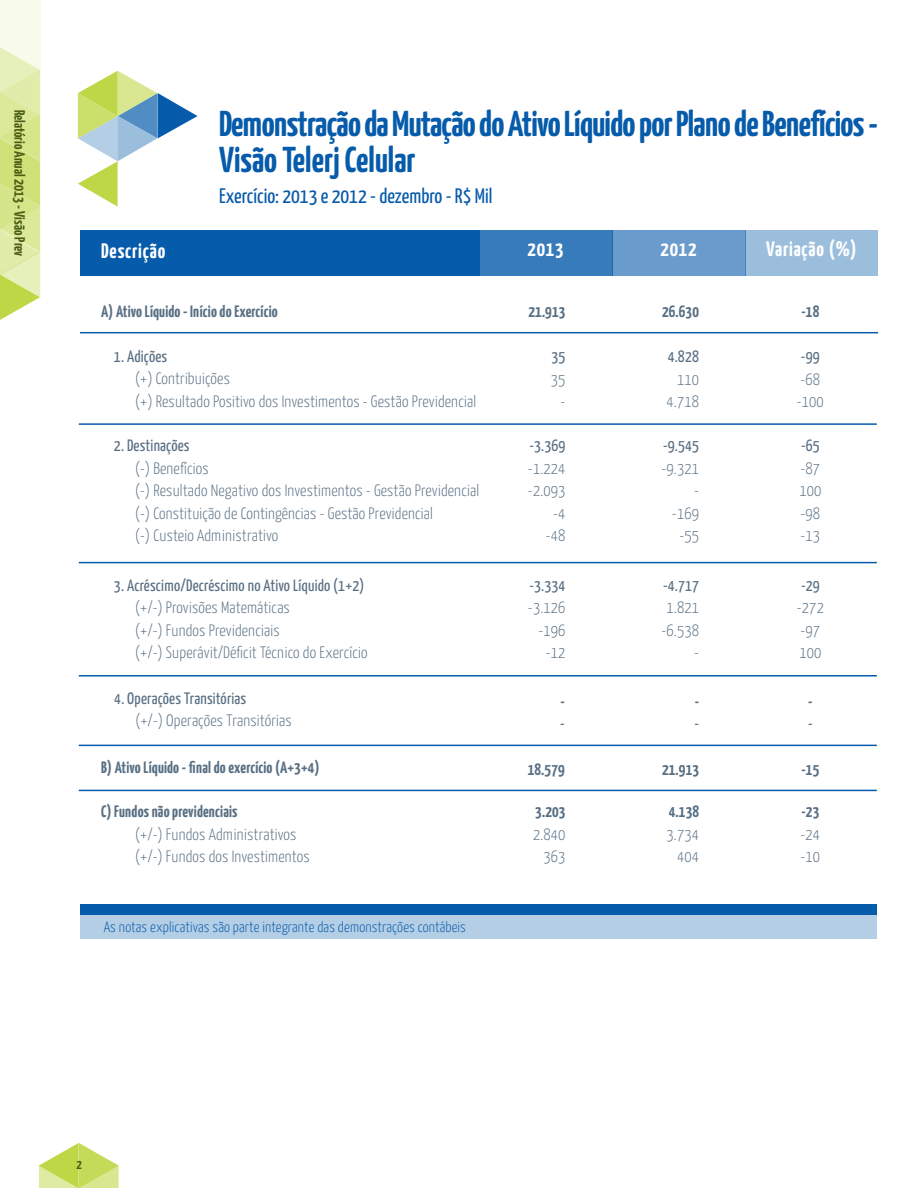
<style>
.page{position:relative;width:918px;height:1188px;background:#fff}
.page>*{position:absolute;margin:0;border:0;box-sizing:border-box;transform-origin:0 0}
.t1{font:700 36px/36px "Yanone Kaffeesatz";letter-spacing:-.02em;color:#065baa}
.t2{font:21px "Yanone Kaffeesatz";color:#065baa}
.t3{font:700 21px "Yanone Kaffeesatz";letter-spacing:.04em;color:#fff}
.t4{font:300 16.5px/22.5px "Yanone Kaffeesatz";letter-spacing:.01em;color:#586f83}
.t5{font:700 16.5px "Yanone Kaffeesatz";letter-spacing:.01em;color:#586f83}
.t6{font:16.5px "Yanone Kaffeesatz";letter-spacing:.01em;color:#586f83}
.t7{font:300 15px "Yanone Kaffeesatz";letter-spacing:.01em;color:#065baa}
.t8{font:700 15px "Yanone Kaffeesatz";color:#4c5d15}
.t9{font:700 13.5px "Yanone Kaffeesatz";color:#4c5d15}
</style>
<div class="page">
<div style="left:0;top:0;width:40px;height:298px;background:#f8fbec"></div>
<svg style="left:39px;top:1143px;width:80px;height:45px"></svg>
<svg style="left:0;top:47px;width:40px;height:273px;background:#dbe89a"></svg>
<svg style="left:78px;top:71px;width:120px;height:136px"></svg>
<div style="left:80px;top:231px;width:399px;height:45px;background:#065baa"></div>
<div style="left:80px;top:915px;width:797px;height:24px;background:#b4cee5"></div>
<div style="left:80px;top:904px;width:797px;height:10px;background:#065baa"></div>
<div style="left:479px;top:231px;width:133px;height:45px;background:#377bbb"></div>
<div style="left:612px;top:231px;width:133px;height:45px;background:#699ccc"></div>
<div style="left:745px;top:231px;width:133px;height:45px;background:#9cbedd"></div>
<hr style="left:80px;top:332px;width:798px;height:1px;background:#065baa">
<hr style="left:79px;top:423px;width:798px;height:2px;background:#065baa">
<hr style="left:79px;top:562px;width:798px;height:1px;background:#065baa">
<hr style="left:79px;top:675px;width:798px;height:1px;background:#065baa">
<hr style="left:79px;top:745px;width:798px;height:1px;background:#065baa">
<hr style="left:79px;top:790px;width:798px;height:1px;background:#065baa">
<p class="t8" style="left:29px;top:110px;width:148px;rotate:90deg">Relatório Anual 2013 - Visão Prev</p>
<h1 class="t1" style="left:219px;top:105px;width:660px">Demonstração da Mutação do Ativo Líquido por Plano de Benefícios -<br>Visão Telerj Celular</h1>
<p class="t2" style="left:219px;top:183px;width:275px">Exercício: 2013 e 2012 - dezembro - R$ Mil</p>
<p class="t3" style="left:101px;top:238px;width:66px">Descrição</p>
<p class="t3" style="left:527px;top:235px;width:38px">2013</p>
<p class="t3" style="left:660px;top:235px;width:38px">2012</p>
<p class="t3" style="left:766px;top:235px;width:92px">Variação (%)</p>
<p class="t5" style="left:101px;top:301px;width:178px">A) Ativo Líquido - Início do Exercício</p>
<p class="t6" style="left:114px;top:346px;width:55px">1. Adições</p>
<p class="t4" style="left:135px;top:367px;width:342px">(+) Contribuições<br>(+) Resultado Positivo dos Investimentos - Gestão Previdencial</p>
<p class="t6" style="left:114px;top:436px;width:77px">2. Destinações</p>
<p class="t4" style="left:135px;top:457px;width:345px">(-) Benefícios<br>(-) Resultado Negativo dos Investimentos - Gestão Previdencial (-) Constituição de Contingências - Gestão Previdencial<br>(-) Custeio Administrativo</p>
<p class="t6" style="left:114px;top:575px;width:252px">3. Acréscimo/Decréscimo no Ativo Líquido (1+2)</p>
<p class="t4" style="left:135px;top:596px;width:234px">(+/-) Provisões Matemáticas<br>(+/-) Fundos Previdenciais<br>(+/-) Superávit/Déficit Técnico do Exercício</p>
<p class="t6" style="left:114px;top:688px;width:134px">4. Operações Transitórias</p>
<p class="t4" style="left:136px;top:709px;width:158px">(+/-) Operações Transitórias</p>
<p class="t5" style="left:101px;top:757px;width:220px">B) Ativo Líquido - final do exercício (A+3+4)</p>
<p class="t5" style="left:101px;top:801px;width:138px">C) Fundos não previdenciais</p>
<p class="t4" style="left:135px;top:823px;width:176px">(+/-) Fundos Administrativos (+/-) Fundos dos Investimentos</p>
<p class="t7" style="left:104px;top:918px;width:364px">As notas explicativas são parte integrante das demonstrações contábeis</p>
<p class="t5" style="left:528px;top:301px;width:39px">21.913</p>
<p class="t6" style="left:552px;top:346px;width:15px">35</p>
<p class="t4" style="left:551px;top:367px;width:16px;text-align:center">35 -</p>
<p class="t6" style="left:529px;top:436px;width:38px">-3.369</p>
<p class="t4" style="left:528px;top:457px;width:39px;text-align:right">-1.224 -2.093 -4<br>-48</p>
<p class="t6" style="left:530px;top:575px;width:38px">-3.334</p>
<p class="t4" style="left:528px;top:596px;width:39px;text-align:right">-3.126 -196 -12</p>
<p class="t5" style="left:560px;top:691px;width:6px">-</p>
<p class="t6" style="left:560px;top:714px;width:6px">-</p>
<p class="t5" style="left:662px;top:301px;width:39px">26.630</p>
<p class="t6" style="left:668px;top:346px;width:33px">4.828</p>
<p class="t4" style="left:667px;top:367px;width:34px;text-align:right">110<br>4.718</p>
<p class="t6" style="left:663px;top:436px;width:38px">-9.545</p>
<p class="t4" style="left:661px;top:457px;width:39px;text-align:right">-9.321 -<br>-169 -55</p>
<p class="t6" style="left:663px;top:575px;width:38px">-4.717</p>
<p class="t4" style="left:662px;top:596px;width:39px;text-align:right">1.821 -6.538 -</p>
<p class="t5" style="left:695px;top:691px;width:6px">-</p>
<p class="t6" style="left:694px;top:714px;width:6px">-</p>
<p class="t5" style="left:801px;top:301px;width:19px">-18</p>
<p class="t6" style="left:801px;top:346px;width:20px">-99</p>
<p class="t4" style="left:797px;top:367px;width:29px">-68 -100</p>
<p class="t6" style="left:801px;top:436px;width:20px">-65</p>
<p class="t4" style="left:799px;top:457px;width:24px;text-align:justify">-87<br>100 -98 -13</p>
<p class="t6" style="left:801px;top:575px;width:20px">-29</p>
<p class="t4" style="left:797px;top:596px;width:29px">-272 -97<br>100</p>
<p class="t5" style="left:808px;top:691px;width:6px">-</p>
<p class="t6" style="left:808px;top:714px;width:6px">-</p>
<p class="t5" style="left:528px;top:759px;width:39px">18.579</p>
<p class="t5" style="left:662px;top:759px;width:39px">21.913</p>
<p class="t5" style="left:801px;top:759px;width:19px">-15</p>
<p class="t5" style="left:535px;top:801px;width:32px">3.203</p>
<p class="t4" style="left:533px;top:823px;width:34px;text-align:right">2.840<br>363</p>
<p class="t5" style="left:669px;top:801px;width:32px">4.138</p>
<p class="t4" style="left:667px;top:823px;width:34px;text-align:right">3.734<br>404</p>
<p class="t5" style="left:801px;top:801px;width:19px">-23</p>
<p class="t4" style="left:801px;top:823px;width:21px">-24 -10</p>
<p class="t9" style="left:76px;top:1156px;width:7px">2</p>
</div>
